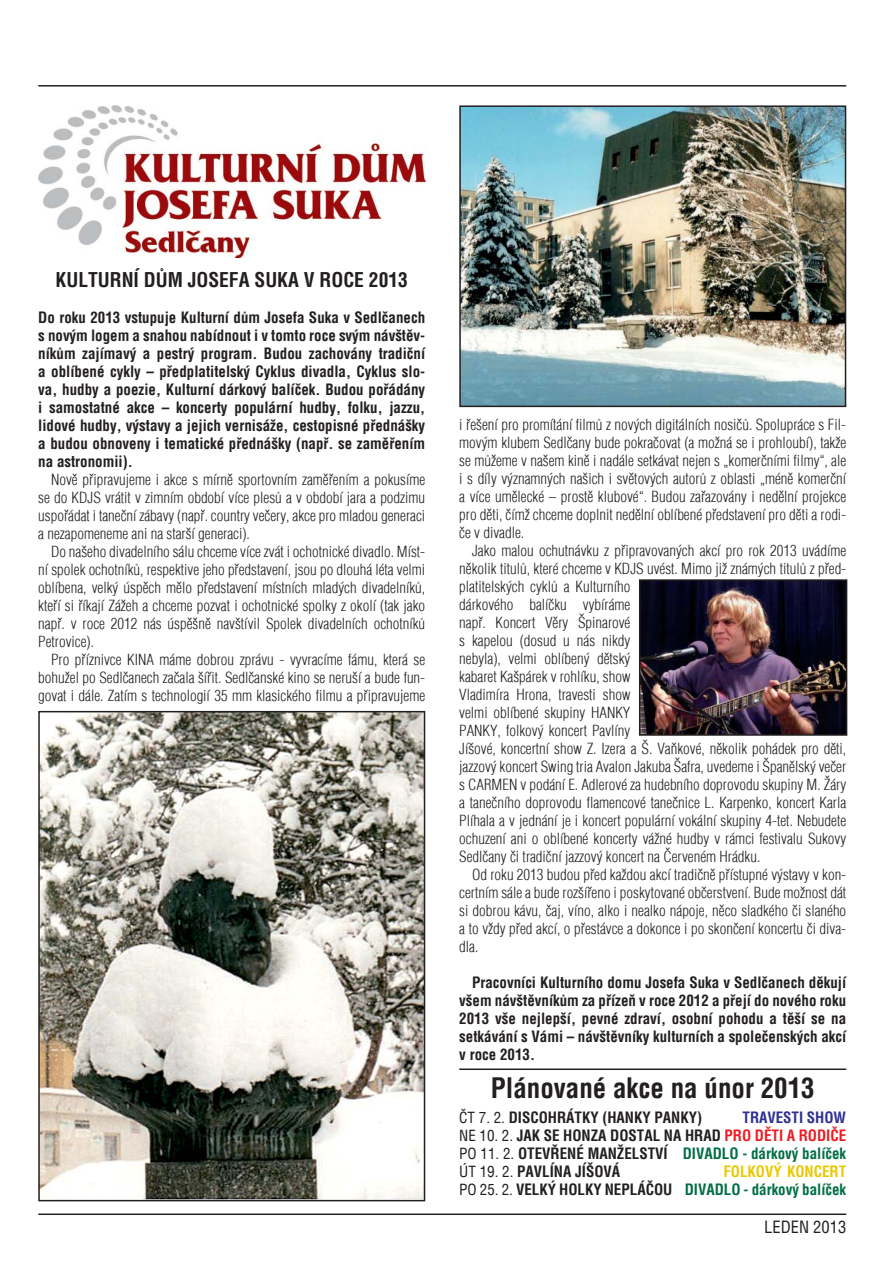
<style>
.page{position:relative;width:893px;height:1263px;background:#fff}
.page>*{position:absolute;margin:0;border:0;box-sizing:border-box;transform-origin:0 0}
.t1{font:700 27px "Switzerland Condensed";color:#231f20}
.t2{font:700 19.5px "Switzerland Condensed";color:#231f20}
.t3{font:16.5px "Switzerland Condensed";color:#231f20}
.t4{font:300 15px/18px "Switzerland Cond";color:#231f20;text-align:justify}
.t5{font:700 15px/18px "Switzerland Condensed";color:#231f20;text-align:justify}
.t6{font:700 15px/18px "Switzerland Condensed";color:#006f45;text-align:right}
.s1{font-weight:400}
.s2{color:#2e3092}
.s3{color:#ed1c24}
.s4{color:#006f45}
.s5{color:#eac800}
.s6{font-weight:400;color:#231f20}
.s7{color:#231f20}
</style>
<div class="page">
<hr style="left:38px;top:1214px;width:808px;height:1px;background:#231f20">
<hr style="left:38px;top:85px;width:808px;height:2px;background:#231f20">
<hr style="left:459px;top:1069px;width:387px;height:1px;background:#231f20">
<img style="left:41px;top:714px;width:381px;height:484px">
<div style="left:38px;top:711px;width:387px;height:490px;border:2px solid #231f20"></div>
<img style="left:462px;top:108px;width:381px;height:296px">
<div style="left:459px;top:105px;width:387px;height:302px;border:2px solid #231f20"></div>
<img style="left:38px;top:106px;width:387px;height:151px">
<img style="left:642px;top:582px;width:202px;height:151px">
<div style="left:639px;top:579px;width:208px;height:157px;border:2px solid #231f20"></div>
<h2 class="t2" style="left:56px;top:268px;width:354px">KULTURNÍ DŮM JOSEFA SUKA V ROCE 2013</h2>
<p class="t5" style="left:38px;top:309px;width:388px">Do roku 2013 vstupuje Kulturní dům Josefa Suka v Sedlčanech s novým logem a snahou nabídnout i v tomto roce svým návštěv&shy;níkům zajímavý a pestrý program. Budou zachovány tradiční a oblíbené cykly – předplatitelský Cyklus divadla, Cyklus slo&shy;va, hudby a poezie, Kulturní dárkový balíček. Budou pořádány i samostatné akce – koncerty populární hudby, folku, jazzu, lidové hudby, výstavy a jejich vernisáže, cestopisné přednášky a budou obnoveny i tematické přednášky (např. se zaměřením na astronomii).</p>
<p class="t4" style="left:38px;top:471px;width:388px;text-indent:13px">Nově připravujeme i akce s mírně sportovním zaměřením a pokusíme se do KDJS vrátit v zimním období více plesů a v období jara a podzimu uspořádat i taneční zábavy (např. country večery, akce pro mladou generaci a nezapomeneme ani na starší generaci).</p>
<p class="t4" style="left:38px;top:543px;width:388px;text-indent:13px">Do našeho divadelního sálu chceme více zvát i ochotnické divadlo. Míst&shy;ní spolek ochotníků, respektive jeho představení, jsou po dlouhá léta velmi oblíbena, velký úspěch mělo představení místních mladých divadelníků, kteří si říkají Zážeh a chceme pozvat i ochotnické spolky z okolí (tak jako např. v roce 2012 nás úspěšně navštívil Spolek divadelních ochotníků Petrovice).</p>
<p class="t4" style="left:38px;top:651px;width:388px;text-indent:13px">Pro příznivce KINA máme dobrou zprávu - vyvracíme fámu, která se bohužel po Sedlčanech začala šířit. Sedlčanské kino se neruší a bude fun&shy;govat i dále. Zatím s technologií 35 mm klasického filmu a připravujeme</p>
<p class="t4" style="left:459px;top:415px;width:388px">i řešení pro promítání filmů z nových digitálních nosičů. Spolupráce s Fil&shy;movým klubem Sedlčany bude pokračovat (a možná se i prohloubí), takže se můžeme v našem kině i nadále setkávat nejen s „komerčními filmy“, ale i s díly významných našich i světových autorů z oblasti „méně komerční a více umělecké – prostě klubové“. Budou zařazovány i nedělní projekce pro děti, čímž chceme doplnit nedělní oblíbené představení pro děti a rodi&shy;če v divadle.</p>
<p class="t4" style="left:459px;top:541px;width:388px;text-align:left;text-indent:13px">Jako malou ochutnávku z připravovaných akcí pro rok 2013 uvádíme několik titulů, které chceme v KDJS uvést. Mimo již známých titulů z před&shy;platitelských cyklů a Kulturního<br>dárkového balíčku vybíráme<br>např. Koncert Věry Špinarové<br>s kapelou (dosud u nás nikdy<br>nebyla), velmi oblíbený dětský<br>kabaret Kašpárek v rohlíku, show<br>Vladimíra Hrona, travesti show<br>velmi oblíbené skupiny HANKY<br>PANKY, folkový koncert Pavlíny<br>Jíšové, koncertní show Z. Izera a Š. Vaňkové, několik pohádek pro děti, jazzový koncert Swing tria Avalon Jakuba Šafra, uvedeme i Španělský večer s CARMEN v podání E. Adlerové za hudebního doprovodu skupiny M. Žáry a tanečního doprovodu flamencové tanečnice L. Karpenko, koncert Karla Plíhala a v jednání je i koncert populární vokální skupiny 4-tet. Nebudete ochuzení ani o oblíbené koncerty vážné hudby v rámci festivalu Sukovy Sedlčany či tradiční jazzový koncert na Červeném Hrádku.</p>
<p class="t4" style="left:459px;top:865px;width:388px;text-indent:13px">Od roku 2013 budou před každou akcí tradičně přístupné výstavy v kon&shy;certním sále a bude rozšířeno i poskytované občerstvení. Bude možnost dát si dobrou kávu, čaj, víno, alko i nealko nápoje, něco sladkého či slaného a to vždy před akcí, o přestávce a dokonce i po skončení koncertu či diva&shy;dla.</p>
<p class="t5" style="left:459px;top:973px;width:388px;text-indent:13px">Pracovníci Kulturního domu Josefa Suka v Sedlčanech děkují všem návštěvníkům za přízeň v roce 2012 a přejí do nového roku 2013 vše nejlepší, pevné zdraví, osobní pohodu a těší se na setkávání s Vámi – návštěvníky kulturních a společenských akcí v roce 2013.</p>
<h1 class="t1" style="left:491px;top:1072px;width:325px">Plánované akce na únor 2013</h1>
<p class="t5" style="left:459px;top:1109px;width:244px"><span class="s1">ČT 7. 2.</span> DISCOHRÁTKY (HANKY PANKY)</p>
<p class="t5" style="left:459px;top:1109px;width:388px;text-indent:283px"><span class="s2">TRAVESTI SHOW </span><span class="s1">NE 10. 2.</span> JAK SE HONZA DOSTAL NA HRAD <span class="s3">PRO DĚTI A RODIČE </span><span class="s1">PO 11. 2.</span> OTEVŘENÉ MANŽELSTVÍ <span class="s4">DIVADLO - dárkový balíček </span><span class="s1">ÚT 19. 2.</span> PAVLÍNA JÍŠOVÁ</p>
<p class="t6" style="left:459px;top:1163px;width:388px"><span class="s5">FOLKOVÝ KONCERT<br></span><span class="s6">PO 25. 2.</span> <span class="s7">VELKÝ HOLKY NEPLÁČOU</span> DIVADLO - dárkový balíček</p>
<p class="t3" style="left:764px;top:1217px;width:84px">LEDEN 2013</p>
</div>
